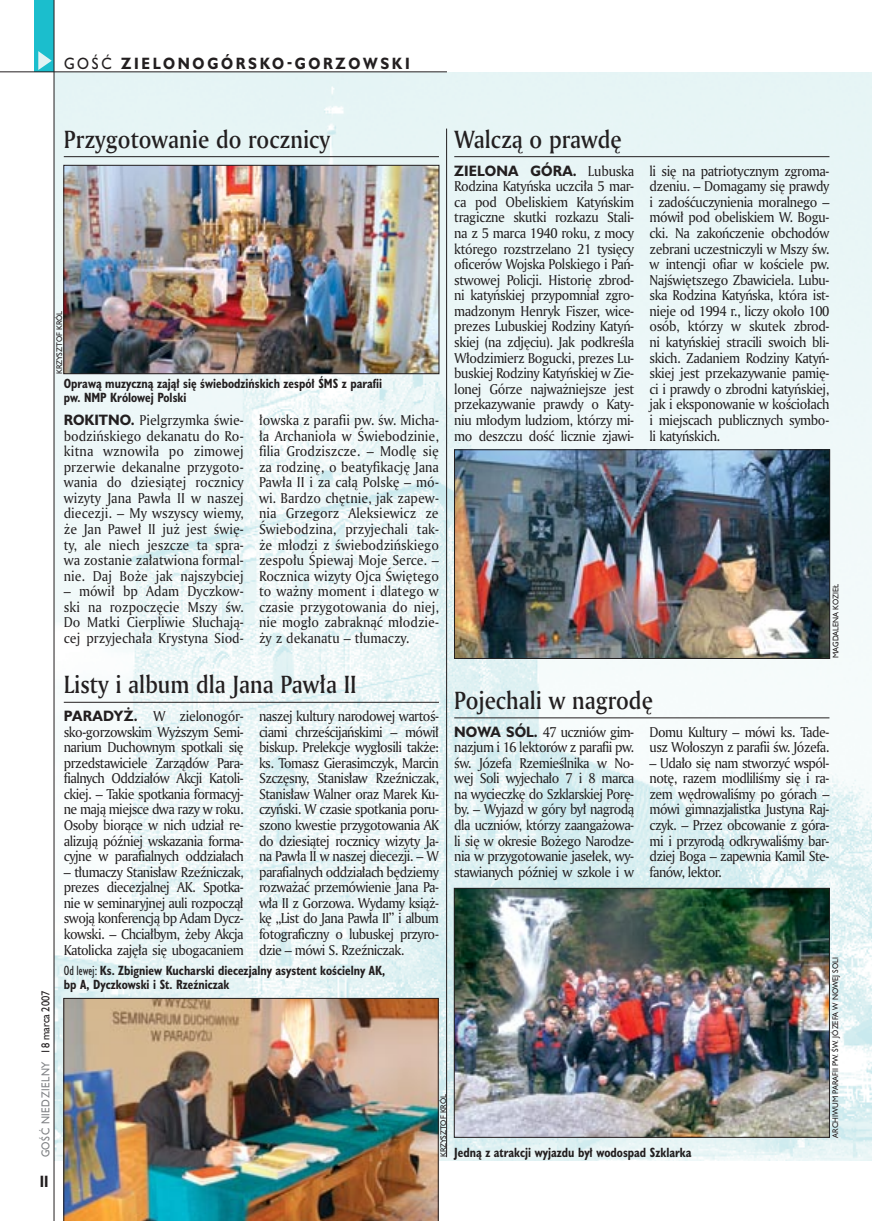
<style>
.page{position:relative;width:872px;height:1221px;background:#fff}
.page>*{position:absolute;margin:0;border:0;box-sizing:border-box;transform-origin:0 0}
._05d_tytyl_Kronika_AmMd_16_pt{font:24px "Amerigo Md PL";color:#231f20;scale:.9 1}
._15a_temat_lewo{font:700 15px "Humanst 521 PL";letter-spacing:.2em;color:#231f20;scale:.9 1}
._16_pagina_lewa{font:700 15px "Humanst 521 Cn PL";color:#231f20;scale:.94 1}
._01_body_tekst{font:13.8px/15.6px "Amerigo PL";letter-spacing:-.04em;color:#231f20;text-align:justify;scale:.94 1}
._09_podpis_zdjecia_HuCnB{font:700 12.3px/14.4px "Humanst 521 Cn PL";color:#231f20;scale:.94 1}
._18a_data_lewa_GOSC{font:10.5px "Humanst 521 PL";letter-spacing:.05em;color:#808285;scale:.9 1}
._18_data_lewa{font:10.5px "Humanst 521 PL";color:#231f20;scale:.9 1}
._09a_autor_zdjecia_Hu_5_pt{font:7.5px "Humanst 521 PL";color:#231f20;scale:.94 1}
.s1{font-weight:400}
.s2{font-family:"Humanst 521 PL";font-weight:700}
</style>
<div class="page">
<img style="left:55px;top:72px;width:817px;height:1088px">
<div style="left:35px;top:0;width:19px;height:72px;background:#1bbecd"></div>
<svg style="left:38px;top:51px;width:14px;height:19px"></svg>
<hr style="left:54px;top:0;width:1px;height:1220px;background:#231f20">
<hr style="left:0;top:72px;width:447px;height:1px;background:#231f20">
<hr style="left:446px;top:129px;width:1px;height:1027px;background:#231f20">
<hr style="left:64px;top:156px;width:375px;height:1px;background:#231f20">
<img style="left:66px;top:167px;width:371px;height:205px">
<div style="left:64px;top:165px;width:375px;height:209px;border:1px solid #231f20"></div>
<hr style="left:64px;top:702px;width:375px;height:1px;background:#231f20">
<img style="left:64px;top:998px;width:374px;height:222px">
<hr style="left:454px;top:156px;width:375px;height:1px;background:#231f20">
<img style="left:456px;top:451px;width:372px;height:205px">
<div style="left:454px;top:449px;width:376px;height:209px;border:1px solid #231f20"></div>
<hr style="left:454px;top:717px;width:375px;height:1px;background:#231f20">
<img style="left:456px;top:890px;width:371px;height:245px">
<div style="left:454px;top:888px;width:375px;height:249px;border:1px solid #231f20"></div>
<p class="_15a_temat_lewo" style="left:64px;top:53px;width:385px"><span class="s1">GOŚĆ</span> ZIELONOGÓRSKO-GORZOWSKI</p>
<p class="_05d_tytyl_Kronika_AmMd_16_pt" style="left:64px;top:123px;width:297px">Przygotowanie do rocznicy</p>
<p class="_09a_autor_zdjecia_Hu_5_pt" style="left:54px;top:374px;width:69px;rotate:-90deg">KRZYSZTOF KRÓL</p>
<p class="_09_podpis_zdjecia_HuCnB" style="left:64px;top:375px;width:340px">Oprawą muzyczną zajął się świebodzińskich zespół ŚMS z parafii pw. NMP Królowej Polski</p>
<p class="_01_body_tekst" style="left:64px;top:412px;width:193px"><span class="s2">ROKITNO.</span> Pielgrzymka świe&shy;bodzińskiego dekanatu do Ro&shy;kitna wznowiła po zimowej przerwie dekanalne przygoto&shy;wania do dziesiątej rocznicy wizyty Jana Pawła II w naszej diecezji. – My wszyscy wiemy, że Jan Paweł II już jest świę&shy;ty, ale niech jeszcze ta spra&shy;wa zostanie załatwiona formal&shy;nie. Daj Boże jak najszybciej</p>
<p class="_01_body_tekst" style="left:64px;top:583px;width:193px">– mówił bp Adam Dyczkow&shy;ski na rozpoczęcie Mszy św.<br>Do Matki Cierpliwie Słuchają&shy;cej przyjechała Krystyna Siod-</p>
<p class="_01_body_tekst" style="left:259px;top:412px;width:193px">łowska z parafii pw. św. Micha&shy;ła Archanioła w Świebodzinie, filia Grodziszcze. – Modlę się za rodzinę, o beatyfikację Jana Pawła II i za całą Polskę – mó&shy;wi. Bardzo chętnie, jak zapew&shy;nia Grzegorz Aleksiewicz ze Świebodzina, przyjechali tak&shy;że młodzi z świebodzińskiego zespołu Śpiewaj Moje Serce. – Rocznica wizyty Ojca Świętego to ważny moment i dlatego w czasie przygotowania do niej, nie mogło zabraknąć młodzie&shy;ży z dekanatu – tłumaczy.</p>
<p class="_05d_tytyl_Kronika_AmMd_16_pt" style="left:454px;top:123px;width:188px">Walczą o prawdę</p>
<p class="_01_body_tekst" style="left:454px;top:162px;width:193px"><span class="s2">ZIELONA GÓRA.</span> Lubuska Rodzina Katyńska uczciła 5 mar&shy;ca pod Obeliskiem Katyńskim tragiczne skutki rozkazu Stali&shy;na z 5 marca 1940 roku, z mocy którego rozstrzelano 21 tysięcy oficerów Wojska Polskiego i Pań&shy;stwowej Policji. Historię zbrod&shy;ni katyńskiej przypomniał zgro&shy;madzonym Henryk Fiszer, wice&shy;prezes Lubuskiej Rodziny Katyń&shy;skiej (na zdjęciu). Jak podkreśla Włodzimierz Bogucki, prezes Lu&shy;buskiej Rodziny Katyńskiej w Zie&shy;lonej Górze najważniejsze jest przekazywanie prawdy o Katy&shy;niu młodym ludziom, którzy mi&shy;mo deszczu dość licznie zjawi-</p>
<p class="_01_body_tekst" style="left:649px;top:162px;width:193px">li się na patriotycznym zgroma&shy;dzeniu. – Domagamy się prawdy i zadośćuczynienia moralnego – mówił pod obeliskiem W. Bogu&shy;cki. Na zakończenie obchodów zebrani uczestniczyli w Mszy św. w intencji ofiar w kościele pw.<br>Najświętszego Zbawiciela. Lubu&shy;ska Rodzina Katyńska, która ist&shy;nieje od 1994 r., liczy około 100 osób, którzy w skutek zbrod&shy;ni katyńskiej stracili swoich bli&shy;skich. Zadaniem Rodziny Katyń&shy;skiej jest przekazywanie pamię&shy;ci i prawdy o zbrodni katyńskiej, jak i eksponowanie w kościołach i miejscach publicznych symbo&shy;li katyńskich.</p>
<p class="_09a_autor_zdjecia_Hu_5_pt" style="left:830px;top:657px;width:80px;rotate:-90deg">MAGDALENA KOZIEŁ</p>
<p class="_18_data_lewa" style="left:38px;top:1053px;width:71px;rotate:-90deg">18 marca 2007</p>
<p class="_18a_data_lewa_GOSC" style="left:38px;top:1157px;width:108px;rotate:-90deg">GOŚĆ NIEDZIELNY</p>
<p class="_16_pagina_lewa" style="left:40px;top:1170px;width:11px">II</p>
<p class="_05d_tytyl_Kronika_AmMd_16_pt" style="left:64px;top:668px;width:327px">Listy i album dla Jana Pawła II</p>
<p class="_01_body_tekst" style="left:64px;top:707px;width:193px"><span class="s2">PARADYŻ.</span> W zielonogór&shy;sko-gorzowskim Wyższym Semi&shy;narium Duchownym spotkali się przedstawiciele Zarządów Para&shy;fialnych Oddziałów Akcji Katoli&shy;ckiej. – Takie spotkania formacyj&shy;ne mają miejsce dwa razy w roku.<br>Osoby biorące w nich udział re&shy;alizują później wskazania forma&shy;cyjne w parafialnych oddziałach</p>
<p class="_01_body_tekst" style="left:64px;top:863px;width:193px">– tłumaczy Stanisław Rzeźniczak, prezes diecezjalnej AK. Spotka&shy;nie w seminaryjnej auli rozpoczął swoją konferencją bp Adam Dycz&shy;kowski. – Chciałbym, żeby Akcja Katolicka zajęła się ubogacaniem</p>
<p class="_05d_tytyl_Kronika_AmMd_16_pt" style="left:454px;top:684px;width:222px">Pojechali w nagrodę</p>
<p class="_01_body_tekst" style="left:454px;top:723px;width:193px"><span class="s2">NOWA SÓL.</span> 47 uczniów gim&shy;nazjum i 16 lektorów z parafii pw. św. Józefa Rzemieślnika w No&shy;wej Soli wyjechało 7 i 8 marca na wycieczkę do Szklarskiej Porę&shy;by. – Wyjazd w góry był nagrodą dla uczniów, którzy zaangażowa&shy;li się w okresie Bożego Narodze&shy;nia w przygotowanie jasełek, wy&shy;stawianych później w szkole i w</p>
<p class="_01_body_tekst" style="left:649px;top:723px;width:193px">Domu Kultury – mówi ks. Tade&shy;usz Wołoszyn z parafii św. Józefa.</p>
<p class="_01_body_tekst" style="left:259px;top:707px;width:193px">naszej kultury narodowej wartoś&shy;ciami chrześcijańskimi – mówił biskup. Prelekcje wygłosili także: ks. Tomasz Gierasimczyk, Marcin Szczęsny, Stanisław Rzeźniczak, Stanisław Walner oraz Marek Ku&shy;czyński. W czasie spotkania poru&shy;szono kwestie przygotowania AK do dziesiątej rocznicy wizyty Ja&shy;na Pawła II w naszej diecezji. – W parafialnych oddziałach będziemy rozważać przemówienie Jana Pa&shy;wła II z Gorzowa. Wydamy książ&shy;kę „List do Jana Pawła II” i album fotograficzny o lubuskej przyro&shy;dzie – mówi S. Rzeźniczak.</p>
<p class="_01_body_tekst" style="left:649px;top:754px;width:193px">– Udało się nam stworzyć wspól&shy;notę, razem modliliśmy się i ra&shy;zem wędrowaliśmy po górach – mówi gimnazjalistka Justyna Raj&shy;czyk. – Przez obcowanie z góra&shy;mi i przyrodą odkrywaliśmy bar&shy;dziej Boga – zapewnia Kamil Ste&shy;fanów, lektor.</p>
<p class="_09a_autor_zdjecia_Hu_5_pt" style="left:830px;top:1137px;width:194px;rotate:-90deg">ARCHIWUM PARAFII PW. ŚW. JÓZEFA W NOWEJ SOLI</p>
<p class="_09_podpis_zdjecia_HuCnB" style="left:64px;top:962px;width:343px"><span class="s1">Od lewej:</span> Ks. Zbigniew Kucharski diecezjalny asystent kościelny AK, bp A, Dyczkowski i St. Rzeźniczak</p>
<p class="_09a_autor_zdjecia_Hu_5_pt" style="left:438px;top:1156px;width:69px;rotate:-90deg">KRZYSZTOF KRÓL</p>
<p class="_09_podpis_zdjecia_HuCnB" style="left:454px;top:1144px;width:254px">Jedną z atrakcji wyjazdu był wodospad Szklarka</p>
</div>
